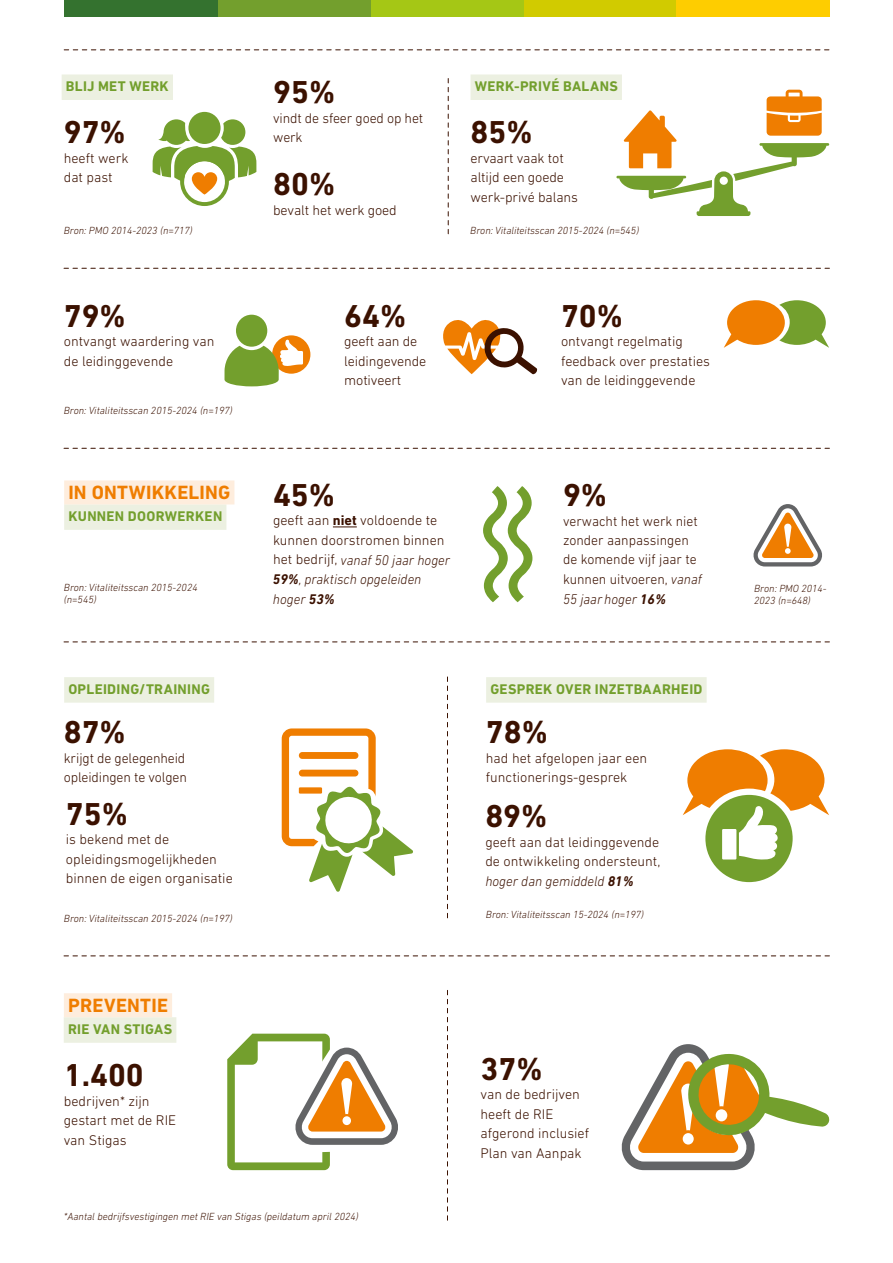
<style>
.page{position:relative;width:893px;height:1263px;background:#fff}
.page>*{position:absolute;margin:0;border:0;box-sizing:border-box;transform-origin:0 0}
.t1{font:700 32.25px "DIN Next LT Pro";color:#3b1100}
.t2{font:700 19.5px "DIN Next LT Pro";letter-spacing:.01em;color:#ef7d00}
.t3{font:300 14.25px/19.5px "DIN Next LT Pro";color:#3b1100}
.t4{font:700 14.25px "DIN Next LT Pro";letter-spacing:.02em;color:#739f2d}
.t5{font:italic 300 10.5px/12px "DIN Next LT Pro";color:#3b1100}
.s1{font-weight:700}
.s2{font-style:italic}
.s3{font-weight:700;font-style:italic}
</style>
<div class="page">
<div style="left:524px;top:0;width:153px;height:16px;background:#d1cb00"></div>
<div style="left:677px;top:0;width:153px;height:16px;background:#fecd00"></div>
<div style="left:371px;top:0;width:153px;height:16px;background:#a5c715"></div>
<div style="left:218px;top:0;width:153px;height:16px;background:#739f2d"></div>
<div style="left:64px;top:0;width:154px;height:16px;background:#34722f"></div>
<svg style="left:64px;top:50px;width:765px;height:1px"></svg>
<svg style="left:282px;top:728px;width:131px;height:164px"></svg>
<div style="left:299px;top:787px;width:23px;height:7px;background:#ef7d00"></div>
<svg style="left:447px;top:677px;width:1px;height:241px"></svg>
<div style="left:705px;top:795px;width:88px;height:87px;background:#739f2d;border-radius:50%"></div>
<svg style="left:683px;top:749px;width:146px;height:111px"></svg>
<svg style="left:483px;top:486px;width:49px;height:116px"></svg>
<svg style="left:753px;top:504px;width:69px;height:62px"></svg>
<svg style="left:448px;top:78px;width:1px;height:156px"></svg>
<svg style="left:447px;top:990px;width:1px;height:230px"></svg>
<svg style="left:153px;top:112px;width:103px;height:94px"></svg>
<svg style="left:616px;top:90px;width:213px;height:126px"></svg>
<svg style="left:64px;top:268px;width:765px;height:1px"></svg>
<svg style="left:64px;top:448px;width:765px;height:1px"></svg>
<svg style="left:64px;top:642px;width:765px;height:1px"></svg>
<svg style="left:724px;top:300px;width:105px;height:48px"></svg>
<div style="left:236px;top:315px;width:31px;height:32px;background:#739f2d;border-radius:50%"></div>
<svg style="left:224px;top:335px;width:86px;height:51px"></svg>
<svg style="left:443px;top:320px;width:94px;height:55px"></svg>
<svg style="left:64px;top:956px;width:765px;height:1px"></svg>
<svg style="left:227px;top:1034px;width:171px;height:136px"></svg>
<svg style="left:621px;top:1044px;width:209px;height:126px"></svg>
<svg style="left:333px;top:527px;width:24px;height:1px"></svg>
<div style="left:64px;top:504px;width:162px;height:26px;background:#ecf0e1"></div>
<div style="left:64px;top:480px;width:170px;height:24px;background:#feeddd"></div>
<div style="left:64px;top:677px;width:150px;height:26px;background:#ecf0e1"></div>
<div style="left:486px;top:677px;width:221px;height:26px;background:#ecf0e1"></div>
<div style="left:62px;top:74px;width:111px;height:26px;background:#ecf0e1"></div>
<div style="left:470px;top:74px;width:152px;height:26px;background:#ecf0e1"></div>
<div style="left:64px;top:1017px;width:112px;height:26px;background:#ecf0e1"></div>
<div style="left:64px;top:993px;width:108px;height:24px;background:#feeddd"></div>
<p class="t4" style="left:66px;top:78px;width:104px">BLIJ MET WERK</p>
<h1 class="t1" style="left:64px;top:114px;width:64px">97%</h1>
<p class="t3" style="left:64px;top:148px;width:66px">heeft werk dat past</p>
<p class="t5" style="left:64px;top:224px;width:131px">Bron: PMO 2014-2023 (n=717)</p>
<h1 class="t1" style="left:64px;top:297px;width:64px">79%</h1>
<p class="t3" style="left:64px;top:332px;width:152px">ontvangt waardering van de leidinggevende</p>
<p class="t5" style="left:64px;top:404px;width:170px">Bron: Vitaliteitsscan 2015-2024 (n=197)</p>
<h2 class="t2" style="left:68px;top:481px;width:163px">IN ONTWIKKELING</h2>
<p class="t4" style="left:68px;top:508px;width:155px">KUNNEN DOORWERKEN</p>
<p class="t5" style="left:64px;top:582px;width:135px">Bron: Vitaliteitsscan 2015-2024 (n=545)</p>
<h1 class="t1" style="left:273px;top:73px;width:64px">95%</h1>
<p class="t3" style="left:273px;top:108px;width:152px">vindt de sfeer goed op het werk</p>
<h1 class="t1" style="left:273px;top:165px;width:64px">80%</h1>
<p class="t3" style="left:273px;top:200px;width:125px">bevalt het werk goed</p>
<h1 class="t1" style="left:344px;top:297px;width:64px">64%</h1>
<p class="t3" style="left:344px;top:332px;width:84px">geeft aan de leidingevende motiveert</p>
<p class="t4" style="left:475px;top:78px;width:145px">WERK-PRIVÉ BALANS</p>
<h1 class="t1" style="left:470px;top:114px;width:64px">85%</h1>
<p class="t3" style="left:470px;top:148px;width:109px">ervaart vaak tot altijd een goede werk-privé balans</p>
<p class="t5" style="left:470px;top:224px;width:170px">Bron: Vitaliteitsscan 2015-2024 (n=545)</p>
<h1 class="t1" style="left:561px;top:297px;width:64px">70%</h1>
<p class="t3" style="left:561px;top:332px;width:151px">ontvangt regelmatig feedback over prestaties van de leidinggevende</p>
<h1 class="t1" style="left:273px;top:476px;width:64px">45%</h1>
<p class="t3" style="left:273px;top:511px;width:179px">geeft aan <span class="s1">niet</span> voldoende te kunnen doorstromen binnen het bedrijf, <span class="s2">vanaf 50 jaar hoger<br></span><span class="s3">59%</span><span class="s2">, praktisch opgeleiden hoger</span> <span class="s3">53%</span></p>
<h1 class="t1" style="left:563px;top:476px;width:46px">9%</h1>
<p class="t3" style="left:563px;top:511px;width:140px">verwacht het werk niet zonder aanpassingen de komende vijf jaar te kunnen uitvoeren, <span class="s2">vanaf<br>55 jaar hoger</span> <span class="s3">16%</span></p>
<p class="t4" style="left:68px;top:681px;width:143px">OPLEIDING/TRAINING</p>
<p class="t4" style="left:490px;top:681px;width:214px">GESPREK OVER INZETBAARHEID</p>
<h1 class="t1" style="left:64px;top:713px;width:64px">87%</h1>
<p class="t3" style="left:64px;top:748px;width:125px">krijgt de gelegenheid opleidingen te volgen</p>
<h1 class="t1" style="left:66px;top:795px;width:64px">75%</h1>
<p class="t3" style="left:66px;top:829px;width:168px">is bekend met de opleidingsmogelijkheden binnen de eigen organisatie</p>
<p class="t5" style="left:64px;top:912px;width:170px">Bron: Vitaliteitsscan 2015-2024 (n=197)</p>
<h2 class="t2" style="left:68px;top:993px;width:101px">PREVENTIE</h2>
<p class="t4" style="left:68px;top:1021px;width:106px">RIE VAN STIGAS</p>
<h1 class="t1" style="left:64px;top:1056px;width:82px">1.400</h1>
<p class="t3" style="left:64px;top:1091px;width:114px">bedrijven* zijn gestart met de RIE van Stigas</p>
<p class="t5" style="left:64px;top:1211px;width:296px">*Aantal bedrijfsvestigingen met RIE van Stigas (peildatum april 2024)</p>
<h1 class="t1" style="left:486px;top:713px;width:64px">78%</h1>
<p class="t3" style="left:486px;top:748px;width:163px">had het afgelopen jaar een functionerings-gesprek</p>
<h1 class="t1" style="left:485px;top:798px;width:64px">89%</h1>
<p class="t3" style="left:485px;top:832px;width:177px;text-align:justify">geeft aan dat leidinggevende de ontwikkeling ondersteunt, <span class="s2">hoger dan gemiddeld</span> <span class="s3">81%</span></p>
<p class="t5" style="left:486px;top:908px;width:160px">Bron: Vitaliteitsscan 15-2024 (n=197)</p>
<h1 class="t1" style="left:480px;top:1050px;width:64px">37%</h1>
<p class="t3" style="left:480px;top:1084px;width:110px">van de bedrijven heeft de RIE afgerond inclusief<br>Plan van Aanpak</p>
<p class="t5" style="left:754px;top:582px;width:74px">Bron: PMO 2014-<br>2023 (n=648)</p>
</div>
